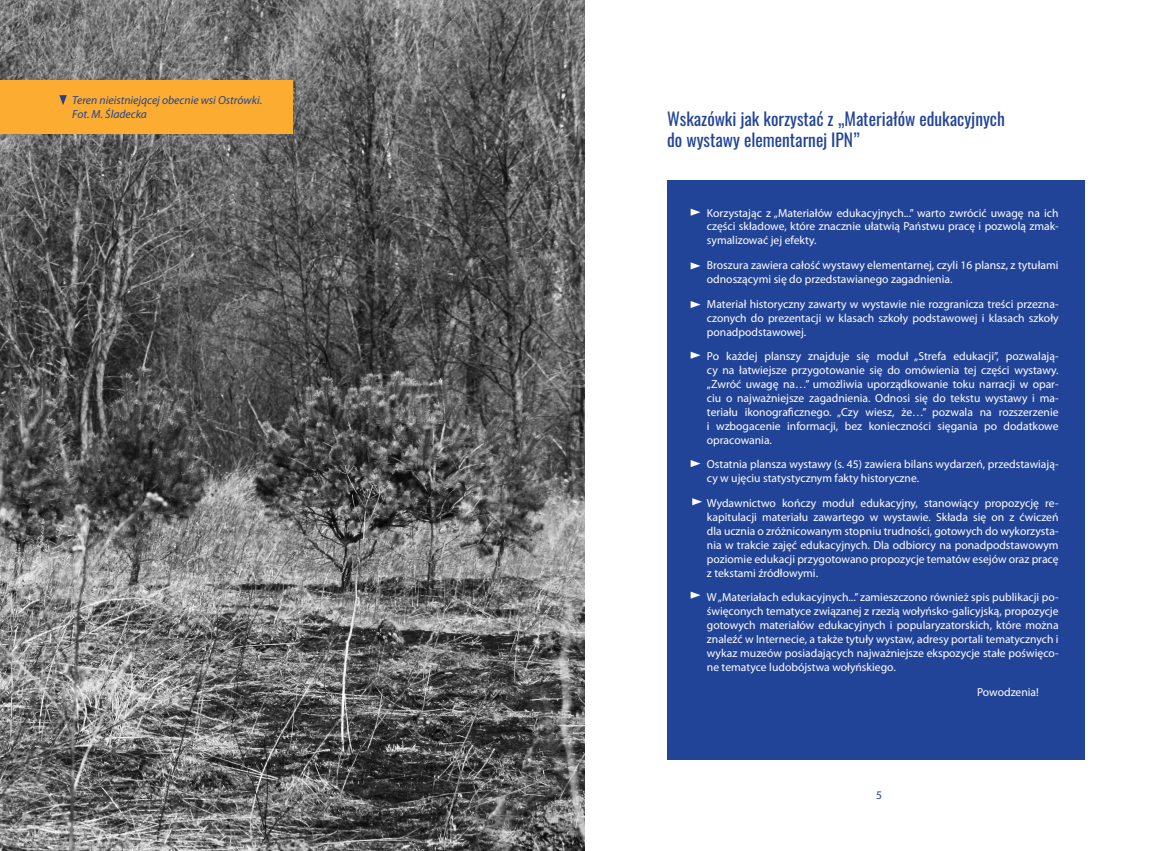
<style>
.page{position:relative;width:1170px;height:851px;background:#fff}
.page>*{position:absolute;margin:0;border:0;box-sizing:border-box;transform-origin:0 0}
.podtytuły_strefy_edu{font:17.5px/21px "Oswald";color:#224498}
.tekst_wstępu{font:11.62px/14px "Myriad Pro";color:#fff;text-align:justify}
.podpisy_brązowe{font:italic 11.62px/14px "Myriad Pro";color:#224498}
.t1{font:11.62px "Myriad Pro";color:#224498}
</style>
<div class="page">
<img style="left:0;top:0;width:584px;height:850px">
<div style="left:0;top:80px;width:292px;height:53px;background:#fbac31"></div>
<div style="left:667px;top:180px;width:417px;height:579px;background:#224498"></div>
<svg style="left:59px;top:95px;width:8px;height:10px"></svg>
<svg style="left:690px;top:209px;width:10px;height:7px"></svg>
<svg style="left:690px;top:262px;width:10px;height:7px"></svg>
<svg style="left:690px;top:301px;width:10px;height:7px"></svg>
<svg style="left:690px;top:351px;width:10px;height:8px"></svg>
<svg style="left:690px;top:460px;width:10px;height:7px"></svg>
<svg style="left:692px;top:498px;width:10px;height:7px"></svg>
<svg style="left:690px;top:591px;width:10px;height:7px"></svg>
<p class="podpisy_brązowe" style="left:72px;top:93px;width:191px">Teren nieistniejącej obecnie wsi Ostrówki.<br>Fot. M. Śladecka</p>
<p class="podtytuły_strefy_edu" style="left:667px;top:107px;width:339px">Wskazówki jak korzystać z „Materiałów edukacyjnych do wystawy elementarnej IPN”</p>
<p class="tekst_wstępu" style="left:706px;top:205px;width:353px">Korzystając z „Materiałów edukacyjnych...” warto zwrócić uwagę na ich części składowe, które znacznie ułatwią Państwu pracę i pozwolą zmak&shy;symalizować jej efekty.</p>
<p class="tekst_wstępu" style="left:706px;top:258px;width:353px">Broszura zawiera całość wystawy elementarnej, czyli 16 plansz, z tytułami odnoszącymi się do przedstawianego zagadnienia.</p>
<p class="tekst_wstępu" style="left:706px;top:296px;width:353px">Materiał historyczny zawarty w wystawie nie rozgranicza treści przezna&shy;czonych do prezentacji w klasach szkoły podstawowej i klasach szkoły ponadpodstawowej.</p>
<p class="tekst_wstępu" style="left:706px;top:349px;width:353px">Po każdej planszy znajduje się moduł „Strefa edukacji”, pozwalają&shy;cy na łatwiejsze przygotowanie się do omówienia tej części wystawy. „Zwróć uwagę na…” umożliwia uporządkowanie toku narracji w opar&shy;ciu o najważniejsze zagadnienia. Odnosi się do tekstu wystawy i ma&shy;teriału ikonograficznego. „Czy wiesz, że…” pozwala na rozszerzenie i wzbogacenie informacji, bez konieczności sięgania po dodatkowe opracowania.</p>
<p class="tekst_wstępu" style="left:706px;top:457px;width:353px">Ostatnia plansza wystawy (s. 45) zawiera bilans wydarzeń, przedstawiają&shy;cy w ujęciu statystycznym fakty historyczne.</p>
<p class="tekst_wstępu" style="left:706px;top:496px;width:353px">Wydawnictwo kończy moduł edukacyjny, stanowiący propozycję re&shy;kapitulacji materiału zawartego w wystawie. Składa się on z ćwiczeń dla ucznia o zróżnicowanym stopniu trudności, gotowych do wykorzysta&shy;nia w trakcie zajęć edukacyjnych. Dla odbiorcy na ponadpodstawowym poziomie edukacji przygotowano propozycje tematów esejów oraz pracę z tekstami źródłowymi.</p>
<p class="tekst_wstępu" style="left:706px;top:590px;width:353px">W „Materiałach edukacyjnych...” zamieszczono również spis publikacji po&shy;święconych tematyce związanej z rzezią wołyńsko-galicyjską, propozycje gotowych materiałów edukacyjnych i popularyzatorskich, które można znaleźć w Internecie, a także tytuły wystaw, adresy portali tematycznych i wykaz muzeów posiadających najważniejsze ekspozycje stałe poświęco&shy;ne tematyce ludobójstwa wołyńskiego.</p>
<p class="tekst_wstępu" style="left:976px;top:684px;width:63px">Powodzenia!</p>
<p class="t1" style="left:876px;top:787px;width:7px">5</p>
</div>
